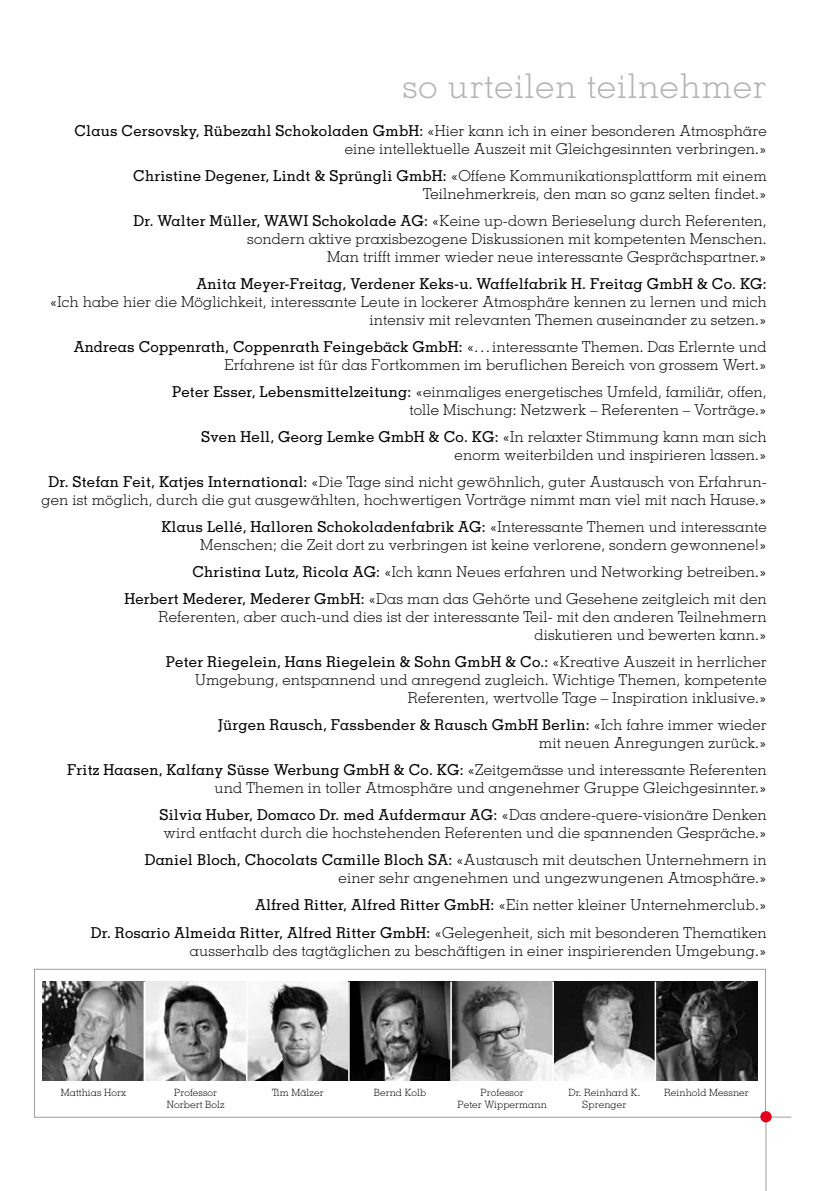
<style>
.page{position:relative;width:840px;height:1191px;background:#fff}
.page>*{position:absolute;margin:0;border:0;box-sizing:border-box;transform-origin:0 0}
.t1{font:300 34px "Memphis LT Std";letter-spacing:.03em;color:#b1b2b3}
.t2{font:300 15px/18px "Memphis LT Std";letter-spacing:.01em;color:#000;text-align:right}
.t3{font:500 15px "Memphis LT Std";letter-spacing:.01em;color:#000}
.t4{font:300 10px/12px "Memphis LT Std";letter-spacing:.01em;color:#000;text-align:center}
.s1{font-weight:500}
</style>
<div class="page">
<div style="left:34px;top:969px;width:731px;height:148px;border:1px solid #9c9d9d"></div>
<svg style="left:771px;top:1116px;width:20px;height:1px"></svg>
<hr style="left:765px;top:1116px;width:1px;height:75px;background:#9c9d9d">
<div style="left:759px;top:1111px;width:12px;height:11px;background:#e3001c;border-radius:50%"></div>
<img style="left:42px;top:981px;width:715px;height:99px">
<hr style="left:143px;top:981px;width:2px;height:101px;background:#fff">
<hr style="left:246px;top:981px;width:1px;height:101px;background:#fff">
<hr style="left:348px;top:981px;width:1px;height:101px;background:#fff">
<hr style="left:450px;top:981px;width:1px;height:101px;background:#fff">
<hr style="left:552px;top:981px;width:1px;height:101px;background:#fff">
<hr style="left:654px;top:981px;width:1px;height:101px;background:#fff">
<h1 class="t1" style="left:402px;top:65px;width:365px">so urteilen teilnehmer</h1>
<p class="t2" style="left:74px;top:121px;width:693px"><span class="s1">Claus Cersovsky, Rübezahl Schokoladen GmbH:</span> «Hier kann ich in einer besonderen Atmosphäre eine intellektuelle Auszeit mit Gleichgesinnten verbringen.»</p>
<p class="t2" style="left:133px;top:166px;width:634px"><span class="s1">Christine Degener, Lindt &amp; Sprüngli GmbH:</span> «Offene Kommunikationsplattform mit einem<br>Teilnehmerkreis, den man so ganz selten findet.»</p>
<p class="t2" style="left:133px;top:211px;width:634px"><span class="s1">Dr. Walter Müller, WAWI Schokolade AG:</span> «Keine up-down Berieselung durch Referenten, sondern aktive praxisbezogene Diskussionen mit kompetenten Menschen.<br>Man trifft immer wieder neue interessante Gesprächspartner.»</p>
<p class="t3" style="left:196px;top:274px;width:571px">Anita Meyer-Freitag, Verdener Keks-u. Waffelfabrik H. Freitag GmbH &amp; Co. KG:</p>
<p class="t2" style="left:50px;top:292px;width:718px">«Ich habe hier die Möglichkeit, interessante Leute in lockerer Atmosphäre kennen zu lernen und mich intensiv mit relevanten Themen auseinander zu setzen.»</p>
<p class="t2" style="left:74px;top:337px;width:694px"><span class="s1">Andreas Coppenrath, Coppenrath Feingebäck GmbH:</span> «. . . interessante Themen. Das Erlernte und<br>Erfahrene ist für das Fortkommen im beruflichen Bereich von grossem Wert.»</p>
<p class="t2" style="left:172px;top:382px;width:595px"><span class="s1">Peter Esser, Lebensmittelzeitung:</span> «einmaliges energetisches Umfeld, familiär, offen, tolle Mischung: Netzwerk – Referenten – Vorträge.»</p>
<p class="t2" style="left:201px;top:427px;width:567px"><span class="s1">Sven Hell, Georg Lemke GmbH &amp; Co. KG:</span> «In relaxter Stimmung kann man sich enorm weiterbilden und inspirieren lassen.»</p>
<p class="t2" style="left:41px;top:472px;width:726px;text-align:center"><span class="s1">Dr. Stefan Feit, Katjes International:</span> «Die Tage sind nicht gewöhnlich, guter Austausch von Erfahrun&shy;gen ist möglich, durch die gut ausgewählten, hochwertigen Vorträge nimmt man viel mit nach Hause.»</p>
<p class="t2" style="left:161px;top:517px;width:606px"><span class="s1">Klaus Lellé, Halloren Schokoladenfabrik AG:</span> «Interessante Themen und interessante<br>Menschen; die Zeit dort zu verbringen ist keine verlorene, sondern gewonnene!»</p>
<p class="t2" style="left:124px;top:558px;width:643px;line-height:27px"><span class="s1">Christina Lutz, Ricola AG:</span> «Ich kann Neues erfahren und Networking betreiben.»<br><span class="s1">Herbert Mederer, Mederer GmbH:</span> «Das man das Gehörte und Gesehene zeitgleich mit den</p>
<p class="t2" style="left:158px;top:607px;width:609px">Referenten, aber auch-und dies ist der interessante Teil- mit den anderen Teilnehmern diskutieren und bewerten kann.»</p>
<p class="t2" style="left:166px;top:652px;width:602px"><span class="s1">Peter Riegelein, Hans Riegelein &amp; Sohn GmbH &amp; Co.:</span> «Kreative Auszeit in herrlicher<br>Umgebung, entspannend und anregend zugleich. Wichtige Themen, kompetente<br>Referenten, wertvolle Tage – Inspiration inklusive.»</p>
<p class="t2" style="left:218px;top:715px;width:550px"><span class="s1">Jürgen Rausch, Fassbender &amp; Rausch GmbH Berlin:</span> «Ich fahre immer wieder mit neuen Anregungen zurück.»</p>
<p class="t2" style="left:67px;top:760px;width:700px"><span class="s1">Fritz Haasen, Kalfany Süsse Werbung GmbH &amp; Co. KG:</span> «Zeitgemässe und interessante Referenten und Themen in toller Atmosphäre und angenehmer Gruppe Gleichgesinnter.»</p>
<p class="t2" style="left:159px;top:805px;width:608px;text-align:left"><span class="s1">Silvia Huber, Domaco Dr. med Aufdermaur AG:</span> «Das andere-quere-visionäre Denken wird entfacht durch die hochstehenden Referenten und die spannenden Gespräche.»</p>
<p class="t2" style="left:145px;top:850px;width:623px"><span class="s1">Daniel Bloch, Chocolats Camille Bloch SA:</span> «Austausch mit deutschen Unternehmern in einer sehr angenehmen und ungezwungenen Atmosphäre.»</p>
<p class="t2" style="left:91px;top:890px;width:676px;line-height:28px"><span class="s1">Alfred Ritter, Alfred Ritter GmbH:</span> «Ein netter kleiner Unternehmerclub.»<br><span class="s1">Dr. Rosario Almeida Ritter, Alfred Ritter GmbH:</span> «Gelegenheit, sich mit besonderen Thematiken</p>
<p class="t2" style="left:190px;top:941px;width:578px">ausserhalb des tagtäglichen zu beschäftigen in einer inspirierenden Umgebung.»</p>
<p class="t4" style="left:373px;top:1086px;width:54px">Bernd Kolb</p>
<p class="t4" style="left:568px;top:1086px;width:73px">Dr. Reinhard K.<br>Sprenger</p>
<p class="t4" style="left:61px;top:1086px;width:67px">Matthias Horx</p>
<p class="t4" style="left:663px;top:1086px;width:86px">Reinhold Messner</p>
<p class="t4" style="left:174px;top:1086px;width:45px">Professor</p>
<p class="t4" style="left:272px;top:1086px;width:53px">Tim Mälzer</p>
<p class="t4" style="left:167px;top:1098px;width:59px">Norbert Bolz</p>
<p class="t4" style="left:457px;top:1086px;width:91px">Professor<br>Peter Wippermann</p>
</div>
